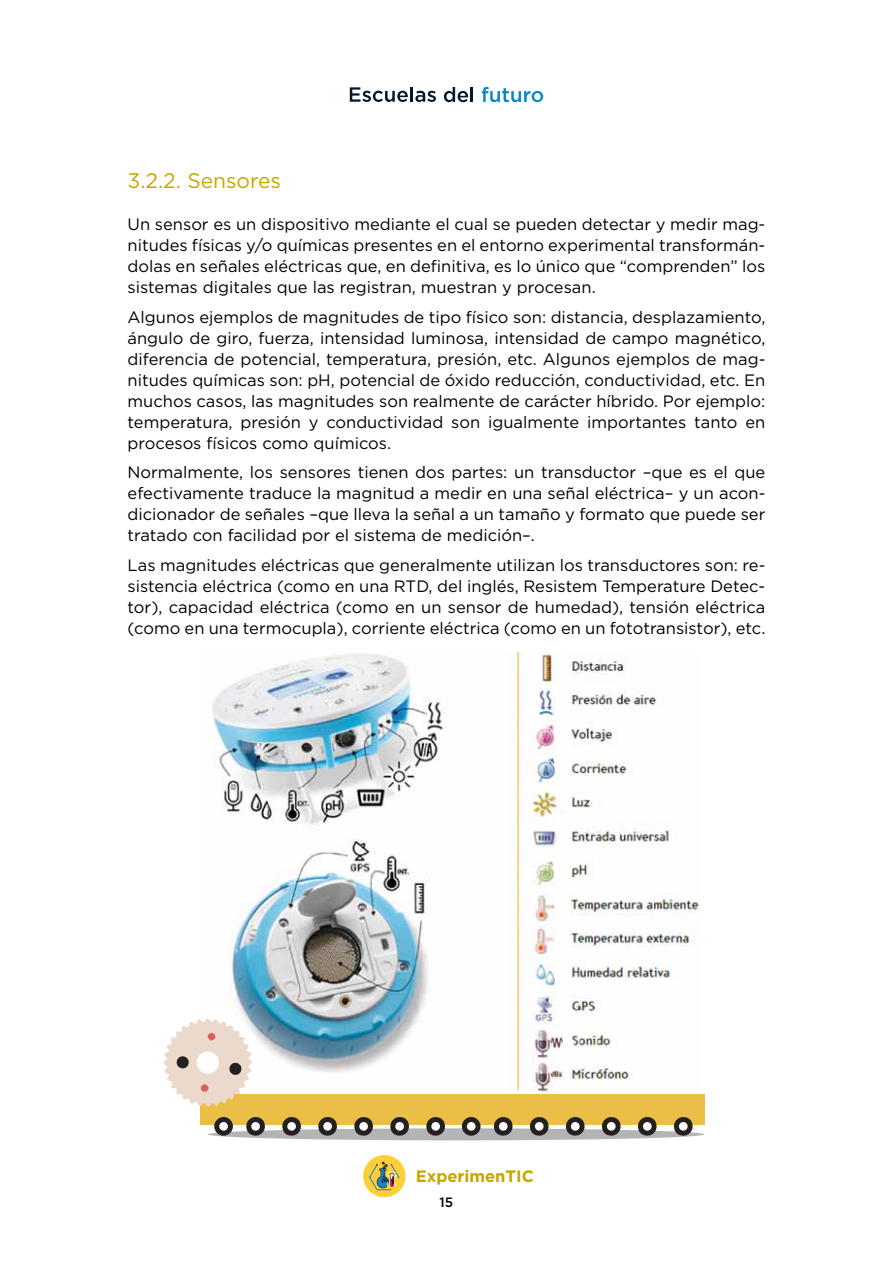
<style>
.page{position:relative;width:893px;height:1263px;background:#fff}
.page>*{position:absolute;margin:0;border:0;box-sizing:border-box;transform-origin:0 0}
.t1{font:21px "Gotham";color:#c8a500}
.t2{font:16.5px/21px "Gotham";color:#000;text-align:justify}
.t3{font:700 16.5px "Gotham";color:#c8a500}
.t4{font:500 13.5px "Gotham";color:#000}
</style>
<div class="page">
<div style="left:363px;top:1155px;width:43px;height:42px;background:#ffcf38;border-radius:50%"></div>
<svg style="left:369px;top:1162px;width:30px;height:28px"></svg>
<svg style="left:350px;top:87px;width:58px;height:15px"></svg>
<hr style="left:410px;top:87px;width:3px;height:15px;background:#031731">
<svg style="left:415px;top:91px;width:21px;height:11px"></svg>
<svg style="left:444px;top:87px;width:29px;height:15px"></svg>
<svg style="left:482px;top:87px;width:61px;height:15px"></svg>
<img style="left:212px;top:652px;width:488px;height:442px">
<div style="left:208px;top:1128px;width:496px;height:12px;background:#b3b5b5;border-radius:50%"></div>
<div style="left:200px;top:1094px;width:504px;height:30px;background:#ebbf45"></div>
<div style="left:214px;top:1117px;width:19px;height:19px;background:#241f21;border-radius:50%"></div>
<div style="left:219px;top:1122px;width:9px;height:9px;background:#fff;border-radius:50%"></div>
<svg style="left:164px;top:1018px;width:88px;height:89px"></svg>
<svg style="left:423px;top:1117px;width:25px;height:19px"></svg>
<div style="left:431px;top:1122px;width:9px;height:9px;background:#fff;border-radius:50%"></div>
<svg style="left:387px;top:1117px;width:25px;height:19px"></svg>
<div style="left:395px;top:1122px;width:9px;height:9px;background:#fff;border-radius:50%"></div>
<svg style="left:351px;top:1117px;width:25px;height:19px"></svg>
<div style="left:359px;top:1122px;width:9px;height:9px;background:#fff;border-radius:50%"></div>
<svg style="left:315px;top:1117px;width:25px;height:19px"></svg>
<div style="left:323px;top:1122px;width:9px;height:9px;background:#fff;border-radius:50%"></div>
<svg style="left:279px;top:1117px;width:25px;height:22px"></svg>
<div style="left:287px;top:1122px;width:9px;height:9px;background:#fff;border-radius:50%"></div>
<svg style="left:243px;top:1117px;width:25px;height:22px"></svg>
<div style="left:251px;top:1122px;width:9px;height:9px;background:#fff;border-radius:50%"></div>
<svg style="left:462px;top:1117px;width:19px;height:19px"></svg>
<div style="left:467px;top:1122px;width:8px;height:9px;background:#fff;border-radius:50%"></div>
<svg style="left:670px;top:1117px;width:26px;height:21px"></svg>
<div style="left:679px;top:1122px;width:9px;height:9px;background:#fff;border-radius:50%"></div>
<svg style="left:634px;top:1117px;width:26px;height:22px"></svg>
<div style="left:643px;top:1122px;width:9px;height:9px;background:#fff;border-radius:50%"></div>
<svg style="left:598px;top:1117px;width:26px;height:22px"></svg>
<div style="left:607px;top:1122px;width:9px;height:9px;background:#fff;border-radius:50%"></div>
<svg style="left:562px;top:1117px;width:26px;height:19px"></svg>
<div style="left:571px;top:1122px;width:9px;height:9px;background:#fff;border-radius:50%"></div>
<svg style="left:526px;top:1117px;width:26px;height:19px"></svg>
<div style="left:535px;top:1122px;width:9px;height:9px;background:#fff;border-radius:50%"></div>
<svg style="left:490px;top:1117px;width:26px;height:19px"></svg>
<div style="left:499px;top:1122px;width:9px;height:9px;background:#fff;border-radius:50%"></div>
<p class="t1" style="left:128px;top:167px;width:155px">3.2.2. Sensores</p>
<p class="t2" style="left:128px;top:213px;width:639px">Un sensor es un dispositivo mediante el cual se pueden detectar y medir mag&shy;nitudes físicas y/o químicas presentes en el entorno experimental transformán&shy;dolas en señales eléctricas que, en definitiva, es lo único que “comprenden” los sistemas digitales que las registran, muestran y procesan.</p>
<p class="t2" style="left:128px;top:306px;width:639px">Algunos ejemplos de magnitudes de tipo físico son: distancia, desplazamiento, ángulo de giro, fuerza, intensidad luminosa, intensidad de campo magnético, diferencia de potencial, temperatura, presión, etc. Algunos ejemplos de mag&shy;nitudes químicas son: pH, potencial de óxido reducción, conductividad, etc. En muchos casos, las magnitudes son realmente de carácter híbrido. Por ejemplo: temperatura, presión y conductividad son igualmente importantes tanto en procesos físicos como químicos.</p>
<p class="t2" style="left:128px;top:461px;width:639px">Normalmente, los sensores tienen dos partes: un transductor –que es el que efectivamente traduce la magnitud a medir en una señal eléctrica– y un acon&shy;dicionador de señales –que lleva la señal a un tamaño y formato que puede ser tratado con facilidad por el sistema de medición–.</p>
<p class="t2" style="left:128px;top:554px;width:639px">Las magnitudes eléctricas que generalmente utilizan los transductores son: re&shy;sistencia eléctrica (como en una RTD, del inglés, Resistem Temperature Detec&shy;tor), capacidad eléctrica (como en un sensor de humedad), tensión eléctrica (como en una termocupla), corriente eléctrica (como en un fototransistor), etc.</p>
<p class="t3" style="left:416px;top:1165px;width:120px">ExperimenTIC</p>
<p class="t4" style="left:440px;top:1193px;width:15px">15</p>
</div>
